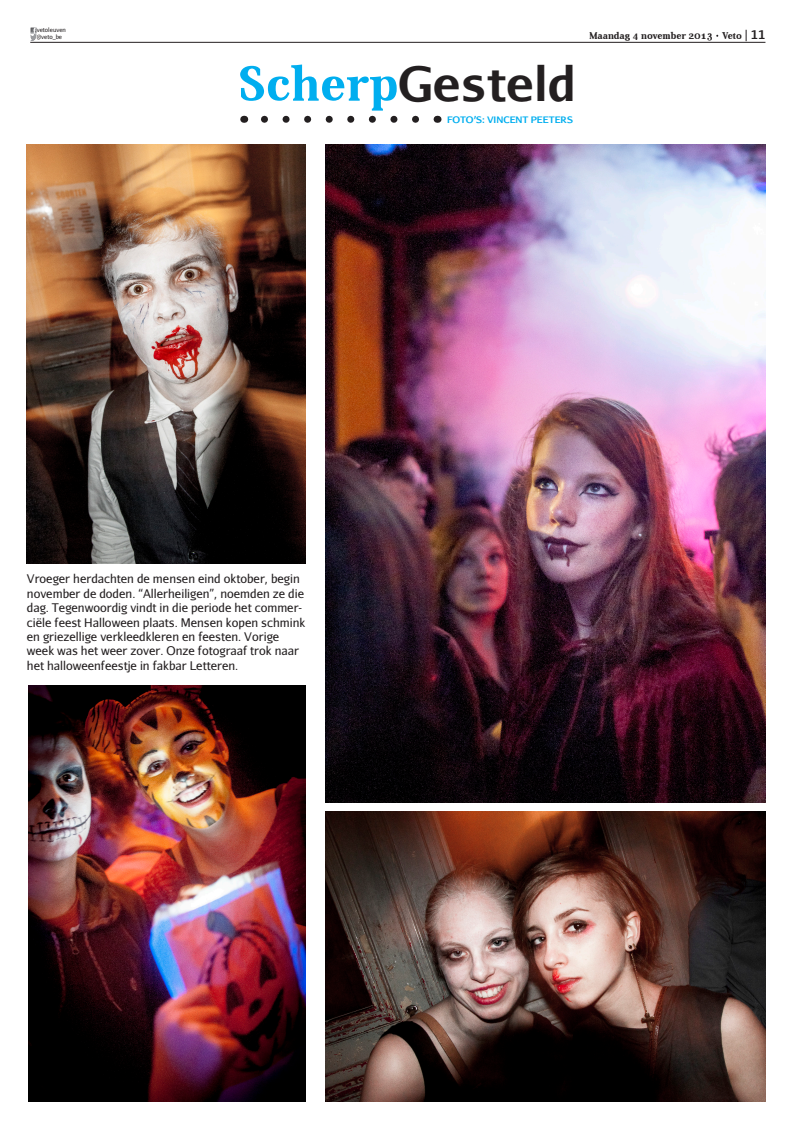
<style>
.page{position:relative;width:808px;height:1134px;background:#fff}
.page>*{position:absolute;margin:0;border:0;box-sizing:border-box;transform-origin:0 0}
.KTT{font:700 47px "Aurulent Sans";color:#231f20}
.t1{font:12px/14.4px "Aurulent Sans";color:#231f20}
.t2{font:700 12px "Aurulent Sans";color:#231f20}
.t3{font:700 10px "Aver";color:#231f20}
.PNI{font:700 9px "Aurulent Sans";letter-spacing:-.005em;color:#00aeef}
.t4{font:6px/7.2px "Aurulent Sans";color:#231f20}
.s1{font-family:"Aver";font-size:50px;color:#00aeef}
</style>
<div class="page">
<svg style="left:261px;top:116px;width:155px;height:7px"></svg>
<img style="left:326px;top:145px;width:439px;height:657px">
<img style="left:28px;top:685px;width:277px;height:417px">
<img style="left:326px;top:811px;width:439px;height:291px">
<img style="left:27px;top:145px;width:278px;height:418px">
<svg style="left:30px;top:28px;width:7px;height:12px"></svg>
<hr style="left:30px;top:42px;width:735px;height:1px;background:#231f20">
<p class="t4" style="left:37px;top:26px;width:31px">vetoleuven @veto_be</p>
<p class="t3" style="left:589px;top:30px;width:154px">Maandag 4 november 2013 Veto</p>
<p class="KTT" style="left:238px;top:48px;width:340px"><span class="s1">Scherp</span>Gesteld</p>
<p class="PNI" style="left:447px;top:113px;width:127px">FOTO’S: VINCENT PEETERS</p>
<p class="t2" style="left:750px;top:26px;width:17px">11</p>
<p class="t1" style="left:27px;top:571px;width:280px">Vroeger herdachten de mensen eind oktober, begin november de doden. “Allerheiligen”, noemden ze die dag. Tegenwoordig vindt in die periode het commer&shy;ciële feest Halloween plaats. Mensen kopen schmink en griezellige verkleedkleren en feesten. Vorige week was het weer zover. Onze fotograaf trok naar het halloweenfeestje in fakbar Letteren.</p>
</div>
